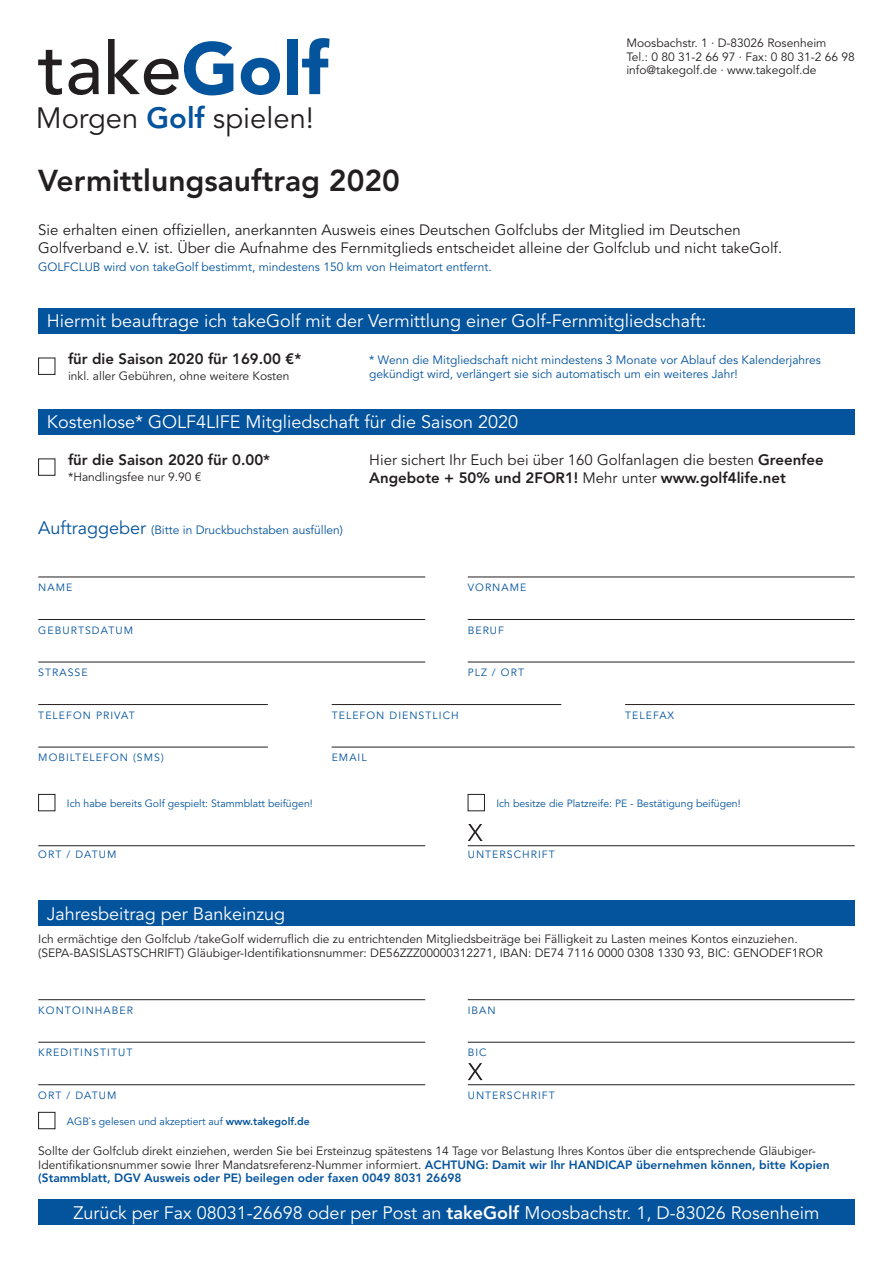
<style>
.page{position:relative;width:893px;height:1263px;background:#fff}
.page>*{position:absolute;margin:0;border:0;box-sizing:border-box;transform-origin:0 0}
.t1{font:500 72.9px "Avenir LT";color:#231f20}
.t2{font:800 30px "Avenir LT";color:#231f20}
.t3{font:29.1px "Avenir LT";color:#231f20}
.t4{font:18px "Avenir LT";color:#fff}
.t5{font:15px/18px "Avenir LT";color:#231f20}
.t6{font:800 15px "Avenir LT";color:#231f20}
.t7{font:12px/13.5px "Avenir LT";color:#231f20}
.t8{font:12px/13.5px "Avenir LT";color:#04539d}
.t9{font:10.5px "Avenir LT";color:#04539d}
.t10{font:10.5px "Avenir LT";letter-spacing:.1em;color:#04539d}
.t11{font:10.5px "Avenir LT";letter-spacing:.03em;color:#04539d}
.s1{font-weight:900;color:#04539d}
.s2{font-weight:800;color:#04539d}
.s3{font-weight:800}
.s4{font-size:18px}
</style>
<div class="page">
<hr style="left:38px;top:577px;width:387px;height:1px;background:#231f20">
<hr style="left:38px;top:619px;width:387px;height:1px;background:#231f20">
<hr style="left:38px;top:662px;width:387px;height:1px;background:#231f20">
<hr style="left:38px;top:704px;width:230px;height:1px;background:#231f20">
<hr style="left:38px;top:747px;width:230px;height:1px;background:#231f20">
<hr style="left:468px;top:577px;width:387px;height:1px;background:#231f20">
<hr style="left:468px;top:619px;width:387px;height:1px;background:#231f20">
<hr style="left:468px;top:662px;width:387px;height:1px;background:#231f20">
<hr style="left:332px;top:704px;width:229px;height:1px;background:#231f20">
<hr style="left:332px;top:747px;width:523px;height:1px;background:#231f20">
<hr style="left:625px;top:704px;width:230px;height:1px;background:#231f20">
<div style="left:38px;top:794px;width:17px;height:17px;border:1px solid #231f20"></div>
<div style="left:468px;top:794px;width:17px;height:17px;border:1px solid #231f20"></div>
<hr style="left:38px;top:845px;width:387px;height:1px;background:#231f20">
<hr style="left:468px;top:845px;width:387px;height:1px;background:#231f20">
<svg style="left:468px;top:824px;width:15px;height:17px"></svg>
<div style="left:38px;top:1199px;width:817px;height:26px;background:#04539d"></div>
<hr style="left:38px;top:999px;width:387px;height:1px;background:#231f20">
<hr style="left:38px;top:1042px;width:387px;height:1px;background:#231f20">
<hr style="left:38px;top:1084px;width:387px;height:1px;background:#231f20">
<hr style="left:468px;top:999px;width:387px;height:1px;background:#231f20">
<hr style="left:468px;top:1042px;width:387px;height:1px;background:#231f20">
<hr style="left:468px;top:1084px;width:387px;height:1px;background:#231f20">
<svg style="left:468px;top:1063px;width:15px;height:17px"></svg>
<div style="left:38px;top:900px;width:817px;height:26px;background:#04539d"></div>
<div style="left:38px;top:1112px;width:17px;height:17px;border:1px solid #231f20"></div>
<div style="left:38px;top:308px;width:817px;height:25px;background:#04539d"></div>
<div style="left:38px;top:358px;width:17px;height:17px;border:1px solid #231f20"></div>
<div style="left:38px;top:409px;width:817px;height:25px;background:#04539d"></div>
<div style="left:38px;top:459px;width:17px;height:17px;border:1px solid #231f20"></div>
<h1 class="t1" style="left:38px;top:27px;width:292px">take<span class="s1">Golf</span></h1>
<h3 class="t3" style="left:36px;top:101px;width:280px">Morgen <span class="s2">Golf</span> spielen!</h3>
<p class="t7" style="left:626px;top:37px;width:230px">Moosbachstr. 1 · D-83026 Rosenheim<br>Tel.: 0 80 31-2 66 97 · Fax: 0 80 31-2 66 98 info@takegolf.de · www.takegolf.de</p>
<h2 class="t2" style="left:38px;top:163px;width:363px">Vermittlungsauftrag 2020</h2>
<p class="t5" style="left:38px;top:221px;width:745px">Sie erhalten einen offiziellen, anerkannten Ausweis eines Deutschen Golfclubs der Mitglied im Deutschen<br>Golfverband e.V. ist. Über die Aufnahme des Fernmitglieds entscheidet alleine der Golfclub und nicht takeGolf.</p>
<p class="t8" style="left:38px;top:260px;width:455px">GOLFCLUB wird von takeGolf bestimmt, mindestens 150 km von Heimatort entfernt.</p>
<h3 class="t4" style="left:47px;top:311px;width:661px">Hiermit beauftrage ich takeGolf mit der Vermittlung einer Golf-Fernmitgliedschaft:</h3>
<p class="t8" style="left:369px;top:353px;width:453px">* Wenn die Mitgliedschaft nicht mindestens 3 Monate vor Ablauf des Kalenderjahres gekündigt wird, verlängert sie sich automatisch um ein weiteres Jahr!</p>
<p class="t6" style="left:68px;top:350px;width:235px">für die Saison 2020 für 169.00 €*</p>
<p class="t7" style="left:68px;top:369px;width:223px">inkl. aller Gebühren, ohne weitere Kosten</p>
<h3 class="t4" style="left:47px;top:412px;width:473px">Kostenlose* GOLF4LIFE Mitgliedschaft für die Saison 2020</h3>
<p class="t5" style="left:369px;top:451px;width:456px">Hier sichert Ihr Euch bei über 160 Golfanlagen die besten <span class="s3">Greenfee<br>Angebote + 50% und 2FOR1!</span> Mehr unter <span class="s3">www.golf4life.net</span></p>
<p class="t6" style="left:68px;top:451px;width:204px">für die Saison 2020 für 0.00*</p>
<p class="t7" style="left:68px;top:470px;width:135px">*Handlingsfee nur 9.90 €</p>
<p class="t8" style="left:38px;top:523px;width:306px"><span class="s4">Auftraggeber</span> (Bitte in Druckbuchstaben ausfüllen)</p>
<p class="t11" style="left:38px;top:581px;width:19px">Name</p>
<p class="t10" style="left:38px;top:624px;width:96px">GEBURTSDATUM</p>
<p class="t10" style="left:38px;top:666px;width:51px">STRASSE</p>
<p class="t10" style="left:38px;top:709px;width:98px">TELEFON PRIVAT</p>
<p class="t10" style="left:38px;top:751px;width:127px">MOBILTELEFON (SMS)</p>
<p class="t10" style="left:468px;top:581px;width:60px">VORNAME</p>
<p class="t11" style="left:468px;top:624px;width:38px">BERUF</p>
<p class="t11" style="left:468px;top:666px;width:58px">PLZ / ORT</p>
<p class="t10" style="left:332px;top:709px;width:129px">TELEFON DIENSTLICH</p>
<p class="t11" style="left:332px;top:751px;width:36px">EMAIL</p>
<p class="t10" style="left:625px;top:709px;width:51px">TELEFAX</p>
<p class="t9" style="left:67px;top:797px;width:247px">Ich habe bereits Golf gespielt: Stammblatt beifügen!</p>
<p class="t9" style="left:496px;top:797px;width:246px">Ich besitze die Platzreife: PE - Bestätigung beifügen!</p>
<p class="t10" style="left:38px;top:848px;width:80px">ORT / DATUM</p>
<p class="t10" style="left:468px;top:848px;width:89px">UNTERSCHRIFT</p>
<h3 class="t4" style="left:47px;top:903px;width:240px">Jahresbeitrag per Bankeinzug</h3>
<p class="t7" style="left:38px;top:933px;width:786px">Ich ermächtige den Golfclub /takeGolf widerruflich die zu entrichtenden Mitgliedsbeiträge bei Fälligkeit zu Lasten meines Kontos einzuziehen. (SEPA-BASISLASTSCHRIFT) Gläubiger-Identifikationsnummer: DE56ZZZ00000312271, IBAN: DE74 7116 0000 0308 1330 93, BIC: GENODEF1ROR</p>
<p class="t11" style="left:38px;top:1004px;width:9px">kontoinhaber</p>
<p class="t11" style="left:38px;top:1046px;width:8px">kreditinstitut</p>
<p class="t11" style="left:38px;top:1089px;width:9px">ort</p>
<p class="t11" style="left:66px;top:1089px;width:27px">/ Datum</p>
<p class="t9" style="left:67px;top:1115px;width:244px">AGB`s gelesen und akzeptiert auf <span class="s3">www.takegolf.de</span></p>
<p class="t11" style="left:468px;top:1004px;width:8px">iban</p>
<p class="t11" style="left:468px;top:1046px;width:20px">BIC</p>
<p class="t11" style="left:468px;top:1089px;width:9px">unterschrift</p>
<p class="t7" style="left:38px;top:1145px;width:793px">Sollte der Golfclub direkt einziehen, werden Sie bei Ersteinzug spätestens 14 Tage vor Belastung Ihres Kontos über die entsprechende Gläubiger-<br>Identifikationsnummer sowie Ihrer Mandatsreferenz-Nummer informiert. <span class="s2">ACHTUNG: Damit wir Ihr HANDICAP übernehmen können, bitte Kopien (Stammblatt, DGV Ausweis oder PE) beilegen oder faxen 0049 8031 26698</span></p>
<h3 class="t4" style="left:74px;top:1202px;width:747px">Zurück per Fax 08031-26698 oder per Post an <span class="s3">takeGolf</span> Moosbachstr. 1, D-83026 Rosenheim</h3>
</div>
